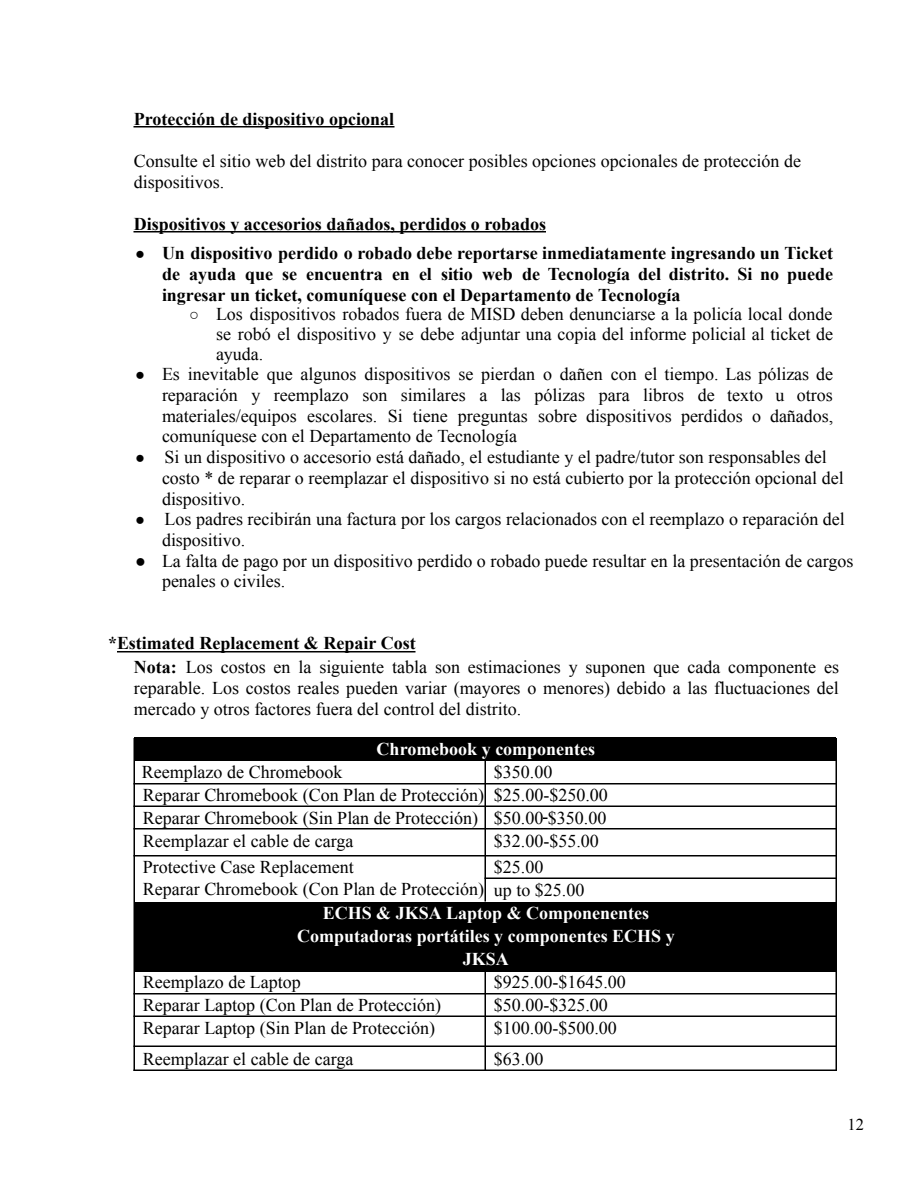
<style>
.page{position:relative;width:918px;height:1188px;background:#fff}
.page>*{position:absolute;margin:0;border:0;box-sizing:border-box;transform-origin:0 0}
.t1{font:18px/20.7px "Times New Roman";color:#000}
.t2{font:700 18px/20.7px "Times New Roman";color:#000;text-align:justify}
.t3{font:700 18px/22.8px "Times New Roman";color:#fff;text-align:center}
.t4{font:16.5px "Times New Roman";color:#000}
.s1{font-family:"Arial";font-weight:400;font-size:16.5px}
.s2{font-family:"Arial";font-size:16.5px}
.s3{font-family:"Arial"}
.s4{font-weight:700}
</style>
<div class="page">
<div style="left:134px;top:737px;width:702px;height:24px;background:#000"></div>
<div style="left:134px;top:902px;width:702px;height:69px;background:#000"></div>
<hr style="left:133px;top:126px;width:261px;height:1px;background:#000">
<hr style="left:133px;top:231px;width:413px;height:1px;background:#000">
<hr style="left:117px;top:651px;width:299px;height:1px;background:#000">
<hr style="left:134px;top:738px;width:1px;height:333px;background:#000">
<hr style="left:485px;top:761px;width:1px;height:141px;background:#000">
<hr style="left:485px;top:971px;width:1px;height:100px;background:#000">
<hr style="left:835px;top:738px;width:2px;height:333px;background:#000">
<hr style="left:133px;top:783px;width:704px;height:2px;background:#000">
<hr style="left:133px;top:806px;width:704px;height:1px;background:#000">
<hr style="left:133px;top:828px;width:704px;height:2px;background:#000">
<hr style="left:133px;top:855px;width:704px;height:2px;background:#000">
<hr style="left:484px;top:878px;width:353px;height:1px;background:#000">
<hr style="left:133px;top:993px;width:704px;height:2px;background:#000">
<hr style="left:133px;top:1016px;width:704px;height:1px;background:#000">
<hr style="left:133px;top:1046px;width:704px;height:1px;background:#000">
<hr style="left:133px;top:1070px;width:704px;height:1px;background:#000">
<p class="t2" style="left:134px;top:108px;width:262px">Protección de dispositivo opcional</p>
<p class="t1" style="left:134px;top:151px;width:669px">Consulte el sitio web del distrito para conocer posibles opciones opcionales de protección de dispositivos.</p>
<p class="t2" style="left:134px;top:213px;width:414px">Dispositivos y accesorios dañados, perdidos o robados</p>
<p class="t2" style="left:162px;top:243px;width:673px;text-indent:-27px"><span class="s1">●</span> Un dispositivo perdido o robado debe reportarse inmediatamente ingresando un Ticket de ayuda que se encuentra en el sitio web de Tecnología del distrito. Si no puede ingresar un ticket, comuníquese con el Departamento de Tecnología</p>
<p class="t1" style="left:216px;top:305px;width:619px;line-height:19.6px;text-align:justify;text-indent:-27px"><span class="s2">○</span> Los dispositivos robados fuera de MISD deben denunciarse a la policía local donde se robó el dispositivo y se debe adjuntar una copia del informe policial al ticket de ayuda.</p>
<p class="t1" style="left:162px;top:364px;width:673px;text-align:justify;text-indent:-27px"><span class="s2">●</span> Es inevitable que algunos dispositivos se pierdan o dañen con el tiempo. Las pólizas de reparación y reemplazo son similares a las pólizas para libros de texto u otros materiales/equipos escolares. Si tiene preguntas sobre dispositivos perdidos o dañados, comuníquese con el Departamento de Tecnología</p>
<p class="t1" style="left:162px;top:447px;width:683px;text-indent:-27px"><span class="s2">●</span> Si un dispositivo o accesorio está dañado, el estudiante y el padre/tutor son responsables del costo * de reparar o reemplazar el dispositivo si no está cubierto por la protección opcional del dispositivo.</p>
<p class="t1" style="left:162px;top:509px;width:684px;text-indent:-27px"><span class="s2">●</span> Los padres recibirán una factura por los cargos relacionados con el reemplazo o reparación del dispositivo.</p>
<p class="t1" style="left:162px;top:550px;width:693px;text-indent:-27px"><span class="s3">●</span> La falta de pago por un dispositivo perdido o robado puede resultar en la presentación de cargos penales o civiles.</p>
<p class="t1" style="left:134px;top:632px;width:707px;line-height:23.7px;text-indent:-26px"><span class="s4">*Estimated Replacement &amp; Repair Cost<br>Nota:</span> Los costos en la siguiente tabla son estimaciones y suponen que cada componente es</p>
<p class="t1" style="left:134px;top:677px;width:706px">reparable. Los costos reales pueden variar (mayores o menores) debido a las fluctuaciones del mercado y otros factores fuera del control del distrito.</p>
<p class="t3" style="left:377px;top:738px;width:220px">Chromebook y componentes</p>
<p class="t1" style="left:142px;top:761px;width:202px">Reemplazo de Chromebook</p>
<p class="t1" style="left:143px;top:760px;width:466px;line-height:23.1px;text-indent:351px">$350.00<br>Reparar Chromebook (Con Plan de Protección) $25.00-$250.00<br>Reparar Chromebook (Sin Plan de Protección) $50.00 $350.00<br>Reemplazar el cable de carga</p>
<p class="t1" style="left:494px;top:831px;width:106px">$32.00-$55.00</p>
<p class="t1" style="left:143px;top:856px;width:443px;line-height:22px;text-indent:351px">$25.00<br>Reparar Chromebook (Con Plan de Protección) up to $25.00</p>
<p class="t3" style="left:297px;top:902px;width:379px">ECHS &amp; JKSA Laptop &amp; Componenentes<br>Computadoras portátiles y componentes ECHS y<br>JKSA</p>
<p class="t1" style="left:143px;top:971px;width:159px">Reemplazo de Laptop</p>
<p class="t1" style="left:494px;top:971px;width:133px">$925.00-$1645.00</p>
<p class="t1" style="left:143px;top:995px;width:300px">Reparar Laptop (Con Plan de Protección)</p>
<p class="t1" style="left:494px;top:995px;width:115px">$50.00-$325.00</p>
<p class="t1" style="left:143px;top:1018px;width:294px">Reparar Laptop (Sin Plan de Protección)</p>
<p class="t1" style="left:494px;top:1018px;width:124px">$100.00-$500.00</p>
<p class="t1" style="left:143px;top:1048px;width:212px">Reemplazar el cable de carga</p>
<p class="t1" style="left:494px;top:1048px;width:51px">$63.00</p>
<p class="t1" style="left:143px;top:857px;width:212px">Protective Case Replacement</p>
<p class="t4" style="left:848px;top:1116px;width:18px">12</p>
</div>
